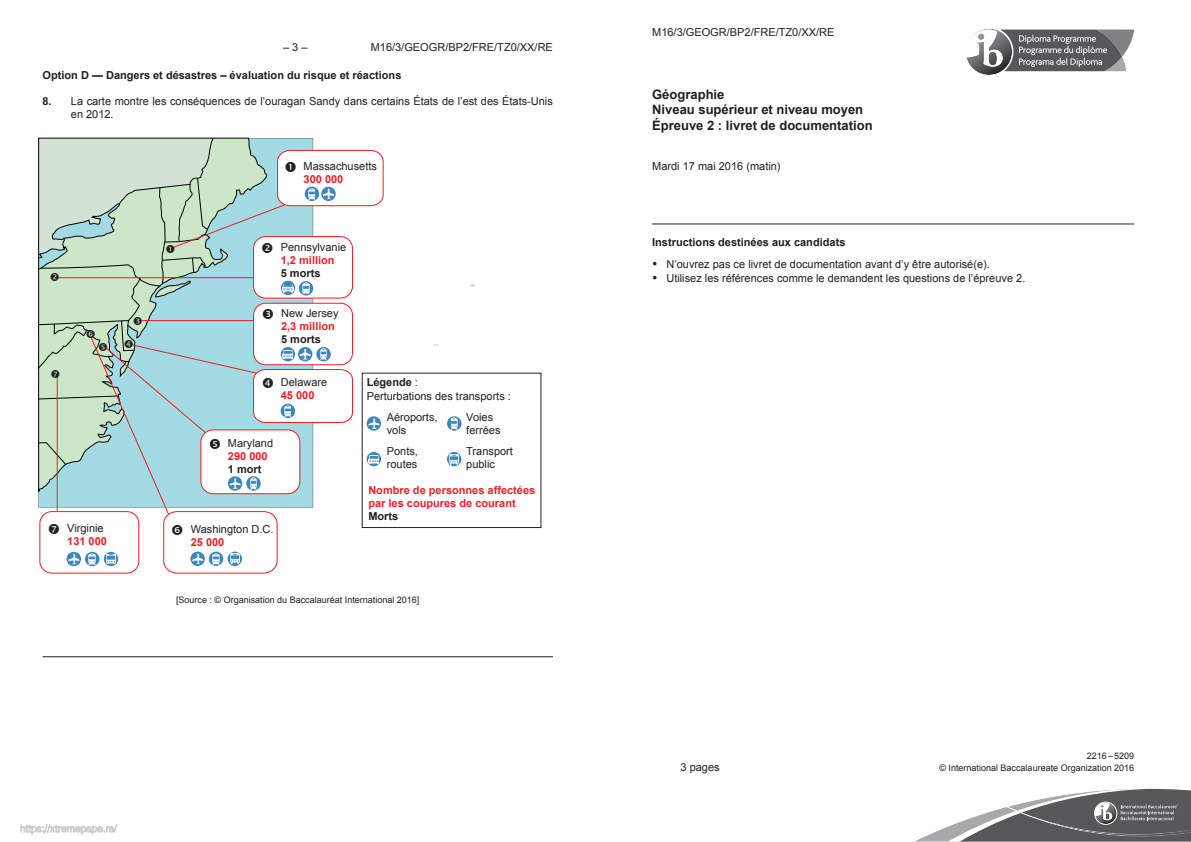
<style>
.page{position:relative;width:1191px;height:842px;background:#fff}
.page>*{position:absolute;margin:0;border:0;box-sizing:border-box;transform-origin:0 0}
.t1{font:700 13px/15.6px "Arial";color:#221f1f}
.t2{font:11px/13px "Arial";color:#221f1f}
.t3{font:700 11px "Arial";color:#221f1f}
.t4{font:700 11px/13.2px "Arial";color:#ec2026}
.t5{font:9px "Arial";color:#221f1f}
.s1{font-weight:700}
.s2{font-weight:400}
</style>
<div class="page">
<svg style="left:447px;top:416px;width:14px;height:15px"></svg>
<svg style="left:451px;top:418px;width:6px;height:11px"></svg>
<svg style="left:447px;top:452px;width:14px;height:14px"></svg>
<svg style="left:450px;top:454px;width:8px;height:10px"></svg>
<div style="left:362px;top:373px;width:179px;height:155px;border:1px solid #221f1f"></div>
<hr style="left:43px;top:656px;width:510px;height:1px;background:#221f1f">
<img style="left:966px;top:29px;width:32px;height:46px">
<svg style="left:994px;top:29px;width:141px;height:44px;background:#808182"></svg>
<svg style="left:916px;top:789px;width:275px;height:52px"></svg>
<hr style="left:652px;top:223px;width:482px;height:1px;background:#221f1f">
<svg style="left:20px;top:824px;width:98px;height:11px"></svg>
<svg style="left:38px;top:138px;width:346px;height:436px"></svg>
<p class="t2" style="left:283px;top:41px;width:26px">– 3 –</p>
<p class="t2" style="left:371px;top:41px;width:184px">M16 /3/GEOGR/BP2/ FRE/TZ0/XX/RE</p>
<p class="t3" style="left:43px;top:71px;width:360px">Option D — Dangers et désastres – évaluation du risque et réactions</p>
<p class="t2" style="left:71px;top:96px;width:483px;text-indent:-28px"><span class="s1">8.</span> La carte montre les conséquences de l’ouragan Sandy dans certains États de l’est des États-Unis en 2012.</p>
<p class="t2" style="left:303px;top:160px;width:75px">Massachusetts</p>
<p class="t4" style="left:303px;top:173px;width:41px">300 000</p>
<p class="t2" style="left:281px;top:241px;width:67px">Pennsylvanie</p>
<p class="t4" style="left:281px;top:254px;width:55px">1,2 million</p>
<p class="t3" style="left:281px;top:269px;width:41px">5 morts</p>
<p class="t2" style="left:67px;top:523px;width:38px">Virginie</p>
<p class="t4" style="left:67px;top:536px;width:41px">131 000</p>
<p class="t2" style="left:281px;top:308px;width:59px">New Jersey</p>
<p class="t4" style="left:281px;top:321px;width:55px">2,3 million</p>
<p class="t3" style="left:281px;top:335px;width:41px">5 morts</p>
<p class="t2" style="left:281px;top:376px;width:48px">Delaware</p>
<p class="t4" style="left:281px;top:390px;width:35px">45 000</p>
<p class="t2" style="left:228px;top:438px;width:47px">Maryland</p>
<p class="t4" style="left:228px;top:451px;width:41px">290 000</p>
<p class="t3" style="left:228px;top:465px;width:35px">1 mort</p>
<p class="t2" style="left:191px;top:524px;width:84px">Washington D.C.</p>
<p class="t4" style="left:191px;top:537px;width:35px">25 000</p>
<p class="t3" style="left:367px;top:378px;width:53px">LÈgende <span class="s2">:</span></p>
<p class="t2" style="left:367px;top:391px;width:146px">Perturbations des transports :</p>
<p class="t2" style="left:387px;top:411px;width:52px">AÈroports, vols</p>
<p class="t2" style="left:387px;top:446px;width:33px">Ponts, routes</p>
<p class="t2" style="left:466px;top:446px;width:48px">Transport public</p>
<p class="t2" style="left:466px;top:411px;width:36px">Voies ferrÈes</p>
<p class="t4" style="left:368px;top:484px;width:168px">Nombre de personnes affectÈes par les coupures de courant</p>
<p class="t3" style="left:368px;top:512px;width:31px">Morts</p>
<p class="t5" style="left:176px;top:596px;width:245px">[Source : © Organisation du Baccalauréat International 2016]</p>
<p class="t2" style="left:652px;top:27px;width:184px">M16 /3/GEOGR/BP2/ FRE/TZ0/XX/RE</p>
<p class="t1" style="left:652px;top:88px;width:222px">Géographie<br>Niveau supérieur et niveau moyen<br>Épreuve 2 : livret de documentation</p>
<p class="t2" style="left:652px;top:161px;width:130px">Mardi 17 mai 20 16 (matin)</p>
<p class="t3" style="left:652px;top:238px;width:195px">Instructions destinées aux candidats</p>
<p class="t2" style="left:652px;top:258px;width:339px">• N’ouvrez pas ce livret de documentation avant d’y être autorisé(e).</p>
<p class="t2" style="left:652px;top:273px;width:375px">• Utilisez les références comme le demandent les questions de l’épreuve 2.</p>
<p class="t5" style="left:1087px;top:753px;width:49px">2 216 – 5209</p>
<p class="t2" style="left:680px;top:762px;width:41px">3 pages</p>
<p class="t5" style="left:939px;top:764px;width:196px">© International Baccalaureate Organization 2016</p>
</div>
